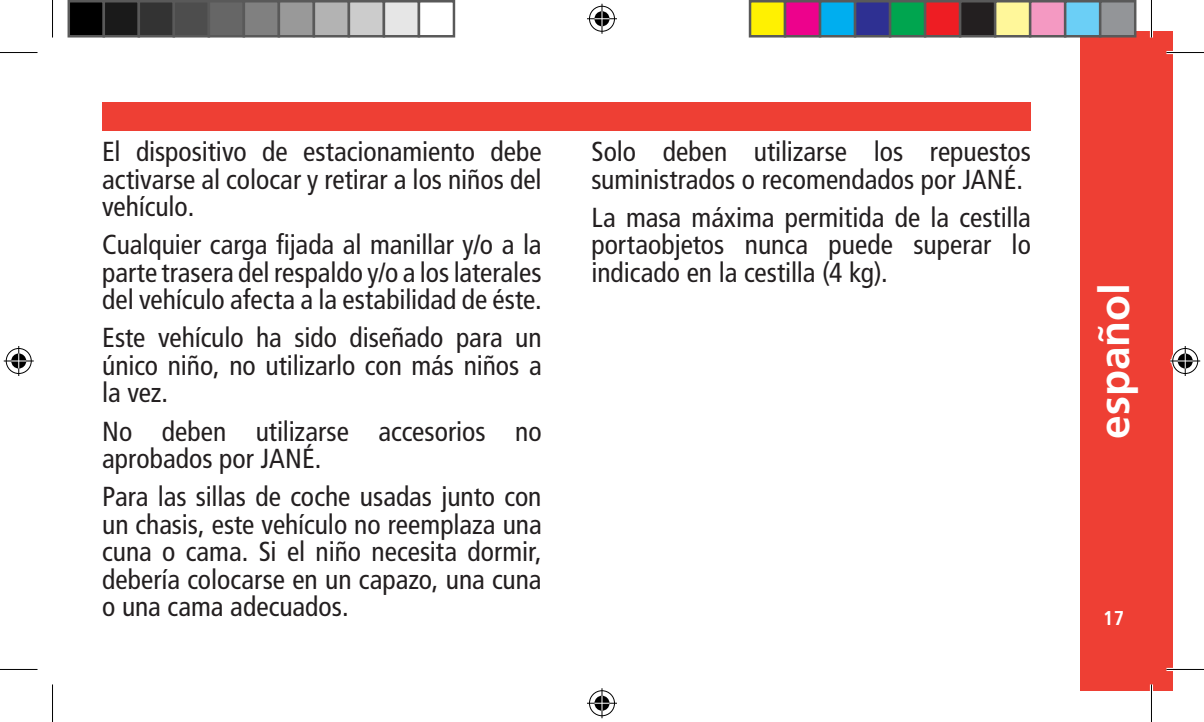
<style>
.page{position:relative;width:1204px;height:722px;background:#fff}
.page>*{position:absolute;margin:0;border:0;box-sizing:border-box;transform-origin:0 0}
.t1{font:700 42.5px "Frutiger LT";color:#fff}
.t2{font:condensed 27.5px/27.5px "Frutiger LT";color:#231f20;text-align:justify}
.t3{font:700 condensed 20px "Frutiger LT";color:#fff}
</style>
<div class="page">
<div style="left:1080px;top:31px;width:92px;height:659px;background:#ee3f34"></div>
<div style="left:102px;top:102px;width:928px;height:28px;background:#ee3f34"></div>
<hr style="left:1166px;top:51px;width:37px;height:3px;background:#fff">
<hr style="left:1166px;top:667px;width:37px;height:4px;background:#fff">
<hr style="left:1149px;top:0;width:3px;height:37px;background:#fff">
<hr style="left:1149px;top:684px;width:3px;height:38px;background:#fff">
<hr style="left:0;top:52px;width:38px;height:1px;background:#000">
<hr style="left:1166px;top:52px;width:37px;height:1px;background:#000">
<hr style="left:0;top:669px;width:38px;height:1px;background:#000">
<hr style="left:1166px;top:669px;width:37px;height:1px;background:#000">
<hr style="left:52px;top:0;width:1px;height:37px;background:#000">
<hr style="left:52px;top:684px;width:1px;height:38px;background:#000">
<hr style="left:1150px;top:0;width:1px;height:37px;background:#000">
<hr style="left:1150px;top:684px;width:1px;height:38px;background:#000">
<div style="left:588px;top:5px;width:28px;height:28px;border:3px solid #fff;border-radius:50%"></div>
<hr style="left:587px;top:17px;width:30px;height:3px;background:#fff">
<hr style="left:600px;top:4px;width:3px;height:30px;background:#fff">
<div style="left:593px;top:10px;width:18px;height:18px;border:3px solid #fff;border-radius:50%"></div>
<div style="left:589px;top:6px;width:26px;height:26px;border:1px solid #000;border-radius:50%"></div>
<hr style="left:587px;top:18px;width:30px;height:1px;background:#000">
<hr style="left:601px;top:4px;width:1px;height:30px;background:#000">
<svg style="left:594px;top:11px;width:15px;height:15px"></svg>
<div style="left:588px;top:689px;width:28px;height:28px;border:3px solid #fff;border-radius:50%"></div>
<hr style="left:587px;top:701px;width:30px;height:3px;background:#fff">
<hr style="left:600px;top:688px;width:3px;height:30px;background:#fff">
<div style="left:593px;top:694px;width:18px;height:18px;border:3px solid #fff;border-radius:50%"></div>
<div style="left:589px;top:690px;width:26px;height:26px;border:1px solid #000;border-radius:50%"></div>
<hr style="left:587px;top:702px;width:30px;height:1px;background:#000">
<hr style="left:601px;top:688px;width:1px;height:30px;background:#000">
<svg style="left:594px;top:695px;width:15px;height:15px"></svg>
<div style="left:5px;top:347px;width:28px;height:28px;border:3px solid #fff;border-radius:50%"></div>
<hr style="left:4px;top:359px;width:30px;height:3px;background:#fff">
<hr style="left:17px;top:346px;width:3px;height:30px;background:#fff">
<div style="left:10px;top:352px;width:18px;height:18px;border:3px solid #fff;border-radius:50%"></div>
<div style="left:6px;top:348px;width:26px;height:26px;border:1px solid #000;border-radius:50%"></div>
<hr style="left:4px;top:360px;width:30px;height:1px;background:#000">
<hr style="left:18px;top:346px;width:1px;height:30px;background:#000">
<svg style="left:11px;top:353px;width:15px;height:15px"></svg>
<div style="left:1171px;top:347px;width:28px;height:28px;border:3px solid #fff;border-radius:50%"></div>
<hr style="left:1170px;top:359px;width:30px;height:3px;background:#fff">
<hr style="left:1183px;top:346px;width:3px;height:30px;background:#fff">
<div style="left:1176px;top:352px;width:18px;height:18px;border:3px solid #fff;border-radius:50%"></div>
<div style="left:1172px;top:348px;width:25px;height:26px;border:1px solid #000;border-radius:50%"></div>
<hr style="left:1170px;top:360px;width:30px;height:1px;background:#000">
<hr style="left:1184px;top:346px;width:1px;height:30px;background:#000">
<svg style="left:1177px;top:353px;width:15px;height:15px"></svg>
<div style="left:69px;top:1px;width:35px;height:35px;background:#000"></div>
<div style="left:68px;top:0;width:37px;height:37px;border:2px solid #595959"></div>
<div style="left:104px;top:1px;width:35px;height:35px;background:#1a1a1a"></div>
<div style="left:102px;top:0;width:38px;height:37px;border:2px solid #595959"></div>
<div style="left:139px;top:1px;width:35px;height:35px;background:#333"></div>
<div style="left:138px;top:0;width:37px;height:37px;border:2px solid #595959"></div>
<div style="left:174px;top:1px;width:35px;height:35px;background:#4d4d4d"></div>
<div style="left:172px;top:0;width:38px;height:37px;border:2px solid #595959"></div>
<div style="left:209px;top:1px;width:35px;height:35px;background:#666"></div>
<div style="left:208px;top:0;width:37px;height:37px;border:2px solid #595959"></div>
<div style="left:244px;top:1px;width:35px;height:35px;background:#808080"></div>
<div style="left:242px;top:0;width:38px;height:37px;border:2px solid #595959"></div>
<div style="left:279px;top:1px;width:35px;height:35px;background:#999"></div>
<div style="left:278px;top:0;width:37px;height:37px;border:2px solid #595959"></div>
<div style="left:314px;top:1px;width:35px;height:35px;background:#b3b3b3"></div>
<div style="left:312px;top:0;width:38px;height:37px;border:2px solid #595959"></div>
<div style="left:349px;top:1px;width:35px;height:35px;background:#ccc"></div>
<div style="left:348px;top:0;width:37px;height:37px;border:2px solid #595959"></div>
<div style="left:384px;top:1px;width:35px;height:35px;background:#e6e6e6"></div>
<div style="left:382px;top:0;width:38px;height:37px;border:2px solid #595959"></div>
<div style="left:418px;top:0;width:37px;height:37px;border:2px solid #595959"></div>
<div style="left:750px;top:1px;width:35px;height:35px;background:#fff101"></div>
<div style="left:748px;top:0;width:38px;height:37px;border:2px solid #595959"></div>
<div style="left:785px;top:1px;width:35px;height:35px;background:#ed028c"></div>
<div style="left:783px;top:0;width:38px;height:37px;border:2px solid #595959"></div>
<div style="left:820px;top:1px;width:35px;height:35px;background:#00aeef"></div>
<div style="left:818px;top:0;width:38px;height:37px;border:2px solid #595959"></div>
<div style="left:855px;top:1px;width:35px;height:35px;background:#2e3092"></div>
<div style="left:853px;top:0;width:38px;height:37px;border:2px solid #595959"></div>
<div style="left:890px;top:1px;width:35px;height:35px;background:#00a54f"></div>
<div style="left:888px;top:0;width:38px;height:37px;border:2px solid #595959"></div>
<div style="left:925px;top:1px;width:35px;height:35px;background:#ee1d23"></div>
<div style="left:923px;top:0;width:38px;height:37px;border:2px solid #595959"></div>
<div style="left:960px;top:1px;width:35px;height:35px;background:#231f20"></div>
<div style="left:958px;top:0;width:38px;height:37px;border:2px solid #595959"></div>
<div style="left:995px;top:1px;width:35px;height:35px;background:#fff79a"></div>
<div style="left:993px;top:0;width:38px;height:37px;border:2px solid #595959"></div>
<div style="left:1030px;top:1px;width:35px;height:35px;background:#f499c2"></div>
<div style="left:1028px;top:0;width:38px;height:37px;border:2px solid #595959"></div>
<div style="left:1065px;top:1px;width:35px;height:35px;background:#6bcff6"></div>
<div style="left:1063px;top:0;width:38px;height:37px;border:2px solid #595959"></div>
<div style="left:1100px;top:1px;width:35px;height:35px;background:#939598"></div>
<div style="left:1098px;top:0;width:38px;height:37px;border:2px solid #595959"></div>
<p class="t2" style="left:102px;top:138px;width:441px">El dispositivo de estacionamiento debe activarse al colocar y retirar a los niños del vehículo.</p>
<p class="t2" style="left:102px;top:231px;width:441px">Cualquier carga fijada al manillar y/o a la parte trasera del respaldo y/o a los laterales del vehículo afecta a la estabilidad de éste.</p>
<p class="t2" style="left:102px;top:324px;width:441px">Este vehículo ha sido diseñado para un único niño, no utilizarlo con más niños a la vez.</p>
<p class="t2" style="left:102px;top:417px;width:441px">No deben utilizarse accesorios no aprobados por JANÉ.</p>
<p class="t2" style="left:102px;top:483px;width:441px">Para las sillas de coche usadas junto con un chasis, este vehículo no reemplaza una cuna o cama. Si el niño necesita dormir, debería colocarse en un capazo, una cuna o una cama adecuados.</p>
<p class="t2" style="left:591px;top:138px;width:441px">Solo deben utilizarse los repuestos suministrados o recomendados por JANÉ.</p>
<p class="t2" style="left:591px;top:204px;width:441px">La masa máxima permitida de la cestilla portaobjetos nunca puede superar lo indicado en la cestilla (4 kg).</p>
<h1 class="t1" style="left:1089px;top:439px;width:157px;rotate:-90deg">español</h1>
<p class="t3" style="left:1103px;top:605px;width:22px">17</p>
</div>
